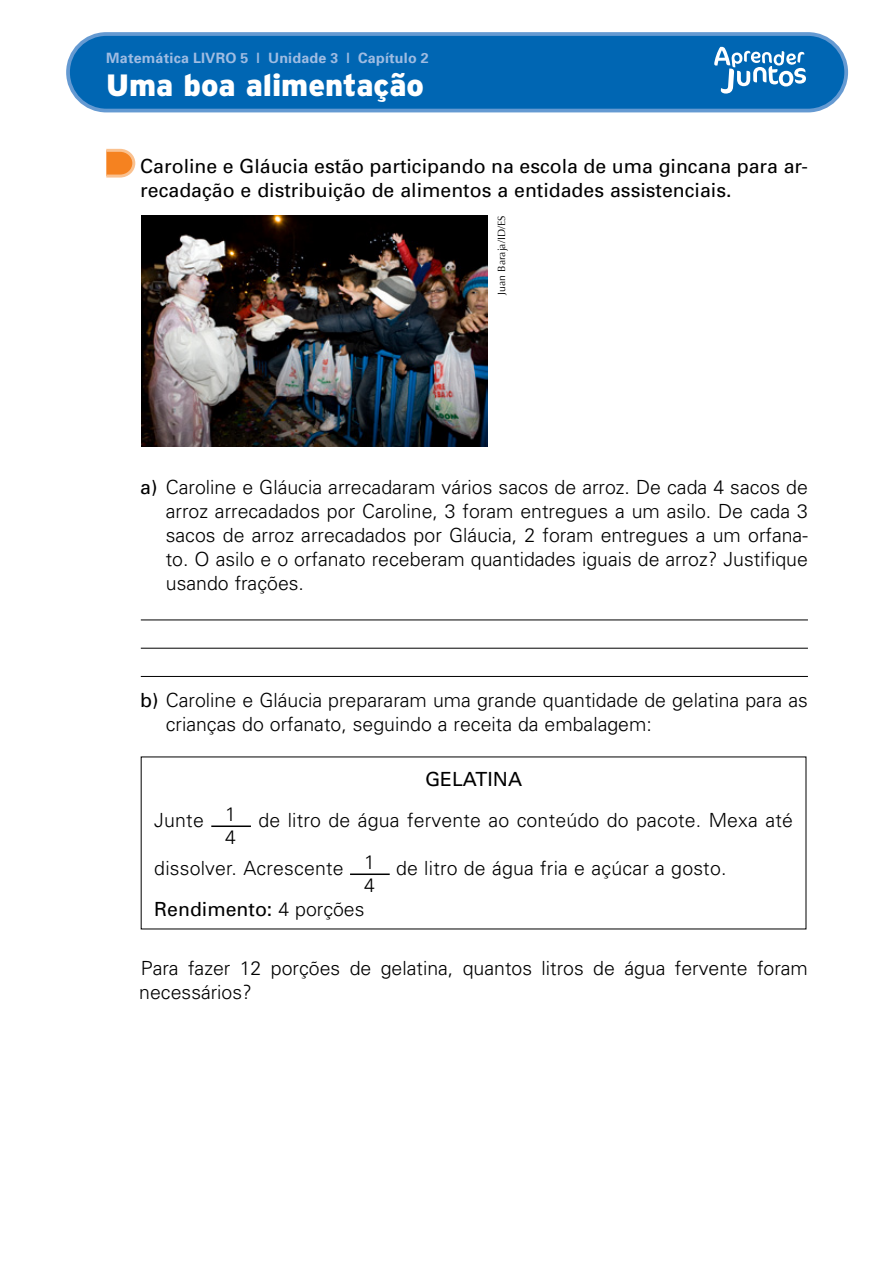
<style>
.page{position:relative;width:893px;height:1263px;background:#fff}
.page>*{position:absolute;margin:0;border:0;box-sizing:border-box;transform-origin:0 0}
.t1{font:900 30.75px "Interstate";color:#fff}
.t2{font:300 19.5px/24px "Univers";color:#000}
.t3{font:19.5px/24px "Univers";color:#000}
.t4{font:700 14.25px "Univers";letter-spacing:.015em;color:#9fbce2}
.t5{font:10.5px "Optima";color:#000}
.s1{font-weight:400}
.s2{font-weight:300}
</style>
<div class="page">
<div style="left:68px;top:34px;width:778px;height:77px;background:#0066b3;border-radius:38px"></div>
<div style="left:66px;top:32px;width:782px;height:80px;border:4px solid #659ad2;border-radius:38px"></div>
<svg style="left:714px;top:47px;width:92px;height:47px"></svg>
<hr style="left:141px;top:619px;width:667px;height:1px;background:#000">
<hr style="left:141px;top:648px;width:667px;height:1px;background:#000">
<hr style="left:141px;top:676px;width:667px;height:1px;background:#000">
<svg style="left:106px;top:149px;width:29px;height:29px"></svg>
<img style="left:141px;top:216px;width:346px;height:230px">
<hr style="left:211px;top:825px;width:40px;height:2px;background:#000">
<hr style="left:350px;top:873px;width:40px;height:2px;background:#000">
<p class="t4" style="left:106px;top:48px;width:324px">Matemática LIVRO 5 | Unidade 3 | Capítulo 2</p>
<h1 class="t1" style="left:106px;top:67px;width:319px">Uma boa alimentação</h1>
<p class="t3" style="left:140px;top:154px;width:669px">Caroline e Gláucia estão participando na escola de uma gincana para ar&shy;recadação e distribuição de alimentos a entidades assistenciais.</p>
<p class="t5" style="left:496px;top:295px;width:80px;rotate:-90deg">Juan Baraja/ID/ES</p>
<p class="t2" style="left:166px;top:474px;width:644px;text-align:justify;text-indent:-26px"><span class="s1">a)</span> Caroline e Gláucia arrecadaram vários sacos de arroz. De cada 4 sacos de arroz arrecadados por Caroline, 3 foram entregues a um asilo. De cada 3 sacos de arroz arrecadados por Gláucia, 2 foram entregues a um orfana&shy;to. O asilo e o orfanato receberam quantidades iguais de arroz? Justifique usando frações.</p>
<p class="t2" style="left:166px;top:688px;width:644px;text-indent:-26px"><span class="s1">b)</span> Caroline e Gláucia prepararam uma grande quantidade de gelatina para as crianças do orfanato, seguindo a receita da embalagem:</p>
<p class="t3" style="left:425px;top:766px;width:99px">GELATINA</p>
<p class="t2" style="left:154px;top:811px;width:83px;line-height:17px;text-align:right">Junte 1<br>4</p>
<p class="t2" style="left:258px;top:807px;width:536px">de litro de água fervente ao conteúdo do pacote. Mexa até</p>
<p class="t2" style="left:154px;top:859px;width:222px;line-height:17px;text-align:right">dissolver. Acrescente 1<br>4</p>
<p class="t2" style="left:396px;top:855px;width:332px">de litro de água fria e açúcar a gosto.</p>
<p class="t3" style="left:154px;top:896px;width:212px">Rendimento: <span class="s2">4 porções</span></p>
<p class="t2" style="left:139px;top:956px;width:670px">Para fazer 12 porções de gelatina, quantos litros de água fervente foram necessários?</p>
</div>
